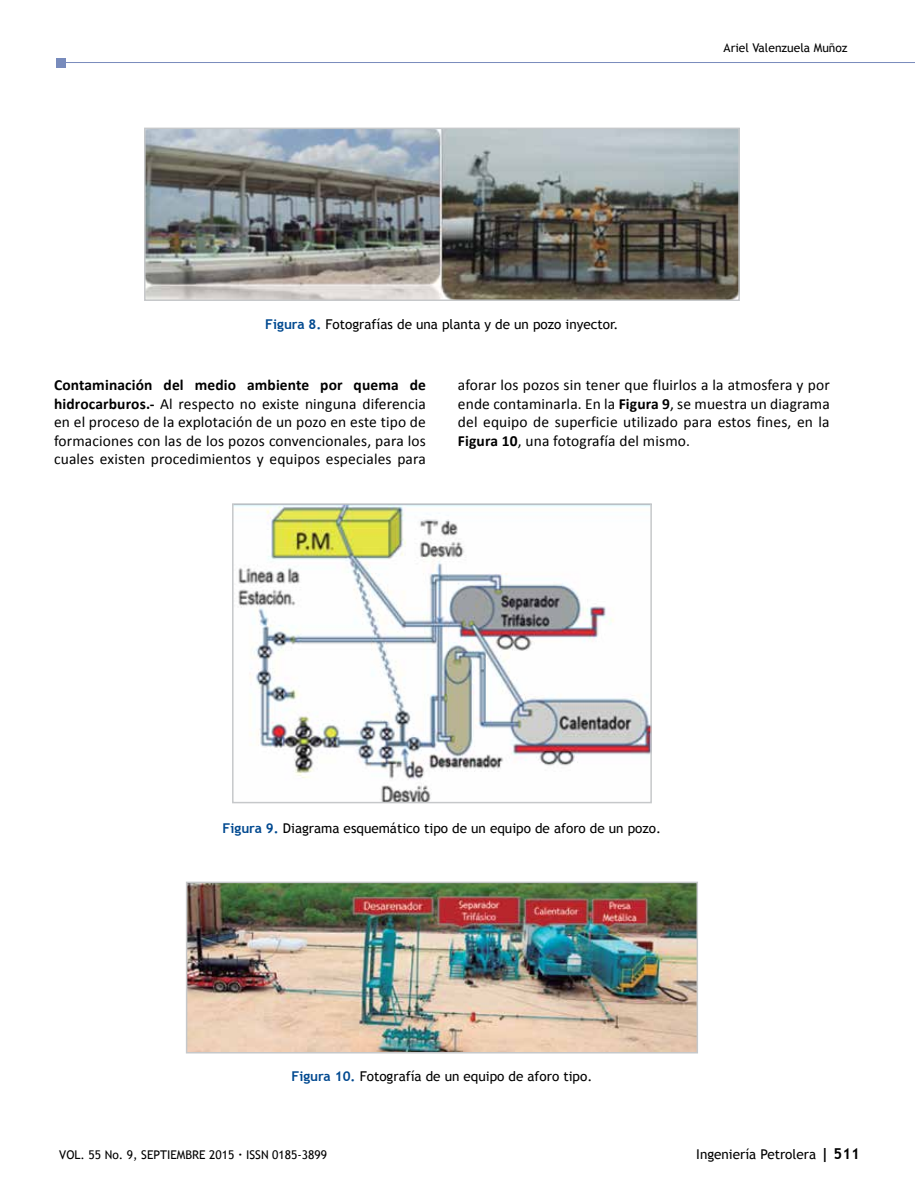
<style>
.page{position:relative;width:915px;height:1191px;background:#fff}
.page>*{position:absolute;margin:0;border:0;box-sizing:border-box;transform-origin:0 0}
.t1{font:15.45px/18.6px "Calibri";letter-spacing:.01em;color:#000;text-align:justify}
.t2{font:13.5px "Trebuchet MS";color:#000}
.t3{font:12px "Trebuchet MS";color:#000}
.s1{font-weight:700;color:#004990}
.s2{font-weight:700}
.s3{font-weight:700;font-size:15px}
</style>
<div class="page">
<hr style="left:61px;top:62px;width:853px;height:1px;background:#788bbc">
<div style="left:56px;top:58px;width:10px;height:9px;background:#788bbc"></div>
<img style="left:147px;top:131px;width:589px;height:167px">
<div style="left:144px;top:128px;width:595px;height:173px;border:2px solid #c6c8ca"></div>
<img style="left:235px;top:506px;width:413px;height:294px">
<div style="left:232px;top:503px;width:419px;height:300px;border:2px solid #c6c8ca"></div>
<img style="left:189px;top:884px;width:505px;height:166px">
<div style="left:186px;top:881px;width:511px;height:172px;border:2px solid #c6c8ca"></div>
<p class="t2" style="left:265px;top:316px;width:354px"><span class="s1">Figura 8.</span> Fotografías de una planta y de un pozo inyector.</p>
<p class="t3" style="left:723px;top:40px;width:125px">Ariel Valenzuela Muñoz</p>
<p class="t1" style="left:54px;top:376px;width:373px"><span class="s2">Contaminación del medio ambiente por quema de hidrocarburos.-</span> Al respecto no existe ninguna diferencia en el proceso de la explotación de un pozo en este tipo de formaciones con las de los pozos convencionales, para los cuales existen procedimientos y equipos especiales para</p>
<p class="t1" style="left:458px;top:376px;width:373px">aforar los pozos sin tener que fluirlos a la atmosfera y por ende contaminarla. En la <span class="s2">Figura 9</span>, se muestra un diagrama del equipo de superficie utilizado para estos fines, en la <span class="s2">Figura 10</span>, una fotografía del mismo.</p>
<p class="t2" style="left:222px;top:819px;width:440px"><span class="s1">Figura 9.</span> Diagrama esquemático tipo de un equipo de aforo de un pozo.</p>
<p class="t2" style="left:291px;top:1068px;width:302px"><span class="s1">Figura 10.</span> Fotografía de un equipo de aforo tipo.</p>
<p class="t3" style="left:59px;top:1147px;width:269px">VOL. 55 No. 9, SEPTIEMBRE 2015 <span class="s2">·</span> ISSN 0185-3899</p>
<p class="t2" style="left:696px;top:1146px;width:165px">Ingeniería Petrolera <span class="s3">| 511</span></p>
</div>
